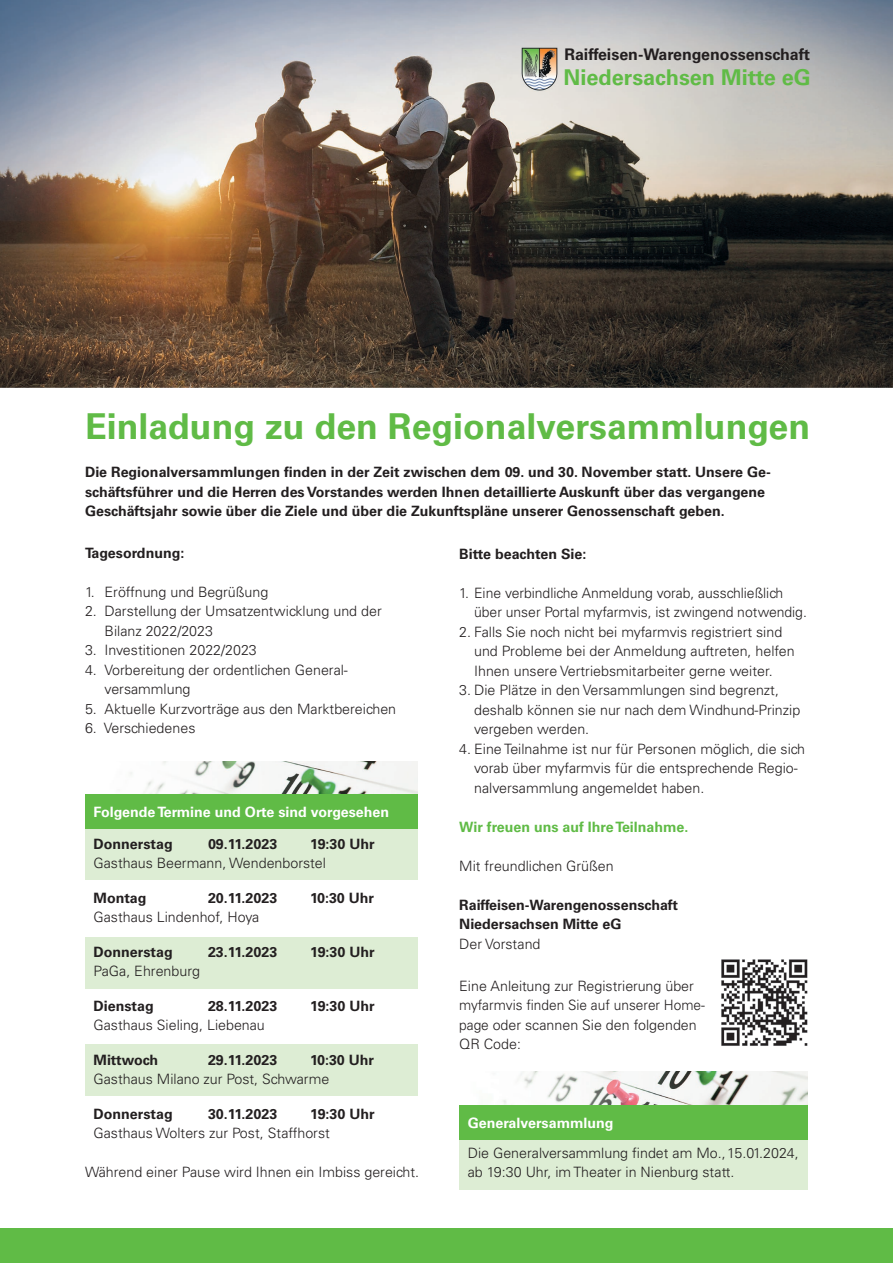
<style>
.page{position:relative;width:893px;height:1263px;background:#fff}
.page>*{position:absolute;margin:0;border:0;box-sizing:border-box;transform-origin:0 0}
.t1{font:700 35.7px "Univers";color:#60bb46}
.t2{font:700 21.75px "Univers";color:#60bb46}
.t3{font:700 16.05px "Univers";color:#231f20}
.t4{font:300 14.25px/19.5px "Univers";color:#231f20}
.t5{font:700 14.25px/19.5px "Univers";color:#231f20}
.t6{font:700 14.25px "Univers";color:#fff}
.t7{font:700 14.25px "Univers";color:#60bb46}
</style>
<div class="page">
<div style="left:85px;top:828px;width:333px;height:51px;background:#ddedd4"></div>
<div style="left:85px;top:1044px;width:333px;height:51px;background:#ddedd4"></div>
<div style="left:85px;top:938px;width:333px;height:51px;background:#ddedd4"></div>
<div style="left:0;top:1229px;width:893px;height:34px;background:#60bb46"></div>
<img style="left:0;top:0;width:893px;height:388px">
<img style="left:721px;top:959px;width:87px;height:87px">
<img style="left:85px;top:762px;width:333px;height:33px">
<div style="left:85px;top:795px;width:333px;height:34px;background:#60bb46"></div>
<img style="left:521px;top:46px;width:37px;height:45px">
<div style="left:459px;top:1138px;width:349px;height:51px;background:#ddedd4"></div>
<img style="left:503px;top:1072px;width:305px;height:33px">
<div style="left:459px;top:1105px;width:349px;height:34px;background:#60bb46"></div>
<p class="t3" style="left:564px;top:45px;width:247px">Raiffeisen-Warengenossenschaft</p>
<h2 class="t2" style="left:564px;top:65px;width:249px">Niedersachsen Mitte eG</h2>
<h1 class="t1" style="left:85px;top:406px;width:727px">Einladung zu den Regionalversammlungen</h1>
<p class="t5" style="left:85px;top:463px;width:687px">Die Regionalversammlungen finden in der Zeit zwischen dem 09. und 30. November statt. Unsere Ge&shy;schäftsführer und die Herren des Vorstandes werden Ihnen detaillierte Auskunft über das vergangene<br>Geschäftsjahr sowie über die Ziele und über die Zukunftspläne unserer Genossenschaft geben.</p>
<p class="t5" style="left:85px;top:543px;width:101px">Tagesordnung:</p>
<p class="t4" style="left:85px;top:582px;width:185px">1. Eröffnung und Begrüßung</p>
<p class="t4" style="left:105px;top:602px;width:279px;text-indent:-19px">2. Darstellung der Umsatzentwicklung und der<br>Bilanz 2022/2023</p>
<p class="t4" style="left:85px;top:641px;width:173px">3. Investitionen 2022/2023</p>
<p class="t4" style="left:105px;top:660px;width:245px;text-indent:-19px">4. Vorbereitung der ordentlichen General&shy;versammlung</p>
<p class="t4" style="left:85px;top:699px;width:313px">5. Aktuelle Kurzvorträge aus den Marktbereichen</p>
<p class="t4" style="left:85px;top:719px;width:112px">6. Verschiedenes</p>
<p class="t5" style="left:459px;top:544px;width:129px">Bitte beachten Sie:</p>
<p class="t4" style="left:474px;top:583px;width:335px;text-indent:-15px">1. Eine verbindliche Anmeldung vorab, ausschließlich über unser Portal myfarmvis, ist zwingend notwendig.</p>
<p class="t4" style="left:474px;top:622px;width:322px;text-indent:-15px">2. Falls Sie noch nicht bei myfarmvis registriert sind und Probleme bei der Anmeldung auftreten, helfen<br>Ihnen unsere Vertriebsmitarbeiter gerne weiter.</p>
<p class="t4" style="left:474px;top:680px;width:328px;text-indent:-15px">3. Die Plätze in den Versammlungen sind begrenzt, deshalb können sie nur nach dem Windhund-Prinzip vergeben werden.</p>
<p class="t4" style="left:474px;top:739px;width:333px;text-indent:-15px">4. Eine Teilnahme ist nur für Personen möglich, die sich vorab über myfarmvis für die entsprechende Regio&shy;nalversammlung angemeldet haben.</p>
<p class="t7" style="left:459px;top:818px;width:231px">Wir freuen uns auf Ihre Teilnahme.</p>
<p class="t4" style="left:459px;top:856px;width:156px">Mit freundlichen Grüßen</p>
<p class="t5" style="left:459px;top:895px;width:220px">Raiffeisen-Warengenossenschaft<br>Niedersachsen Mitte eG</p>
<p class="t4" style="left:459px;top:934px;width:83px">Der Vorstand</p>
<p class="t6" style="left:94px;top:803px;width:297px">Folgende Termine und Orte sind vorgesehen</p>
<p class="t5" style="left:94px;top:834px;width:81px">Donnerstag</p>
<p class="t5" style="left:208px;top:834px;width:71px">09.11.2023</p>
<p class="t5" style="left:310px;top:834px;width:66px">19:30 Uhr</p>
<p class="t4" style="left:94px;top:854px;width:234px">Gasthaus Beermann, Wendenborstel</p>
<p class="t5" style="left:94px;top:888px;width:55px">Montag</p>
<p class="t5" style="left:208px;top:888px;width:71px">20.11.2023</p>
<p class="t5" style="left:310px;top:888px;width:66px">10:30 Uhr</p>
<p class="t4" style="left:94px;top:908px;width:167px">Gasthaus Lindenhof, Hoya</p>
<p class="t5" style="left:94px;top:942px;width:81px">Donnerstag</p>
<p class="t5" style="left:208px;top:942px;width:71px">23.11.2023</p>
<p class="t5" style="left:310px;top:942px;width:66px">19:30 Uhr</p>
<p class="t4" style="left:94px;top:962px;width:108px">PaGa, Ehrenburg</p>
<p class="t5" style="left:94px;top:996px;width:62px">Dienstag</p>
<p class="t5" style="left:208px;top:996px;width:71px">28.11.2023</p>
<p class="t5" style="left:310px;top:996px;width:66px">19:30 Uhr</p>
<p class="t4" style="left:94px;top:1016px;width:173px">Gasthaus Sieling, Liebenau</p>
<p class="t5" style="left:94px;top:1050px;width:66px">Mittwoch</p>
<p class="t5" style="left:208px;top:1050px;width:71px">29.11.2023</p>
<p class="t5" style="left:310px;top:1050px;width:66px">10:30 Uhr</p>
<p class="t4" style="left:94px;top:1070px;width:237px">Gasthaus Milano zur Post, Schwarme</p>
<p class="t5" style="left:94px;top:1104px;width:81px">Donnerstag</p>
<p class="t5" style="left:208px;top:1104px;width:71px">30.11.2023</p>
<p class="t5" style="left:310px;top:1104px;width:66px">19:30 Uhr</p>
<p class="t4" style="left:94px;top:1124px;width:238px">Gasthaus Wolters zur Post, Staffhorst</p>
<p class="t4" style="left:85px;top:1163px;width:336px">Während einer Pause wird Ihnen ein Imbiss gereicht.</p>
<p class="t4" style="left:459px;top:976px;width:247px">Eine Anleitung zur Registrierung über myfarmvis finden Sie auf unserer Home&shy;page oder scannen Sie den folgenden<br>QR Code:</p>
<p class="t6" style="left:468px;top:1114px;width:147px">Generalversammlung</p>
<p class="t4" style="left:468px;top:1143px;width:333px">Die Generalversammlung findet am Mo., 15.01.2024, ab 19:30 Uhr, im Theater in Nienburg statt.</p>
</div>
